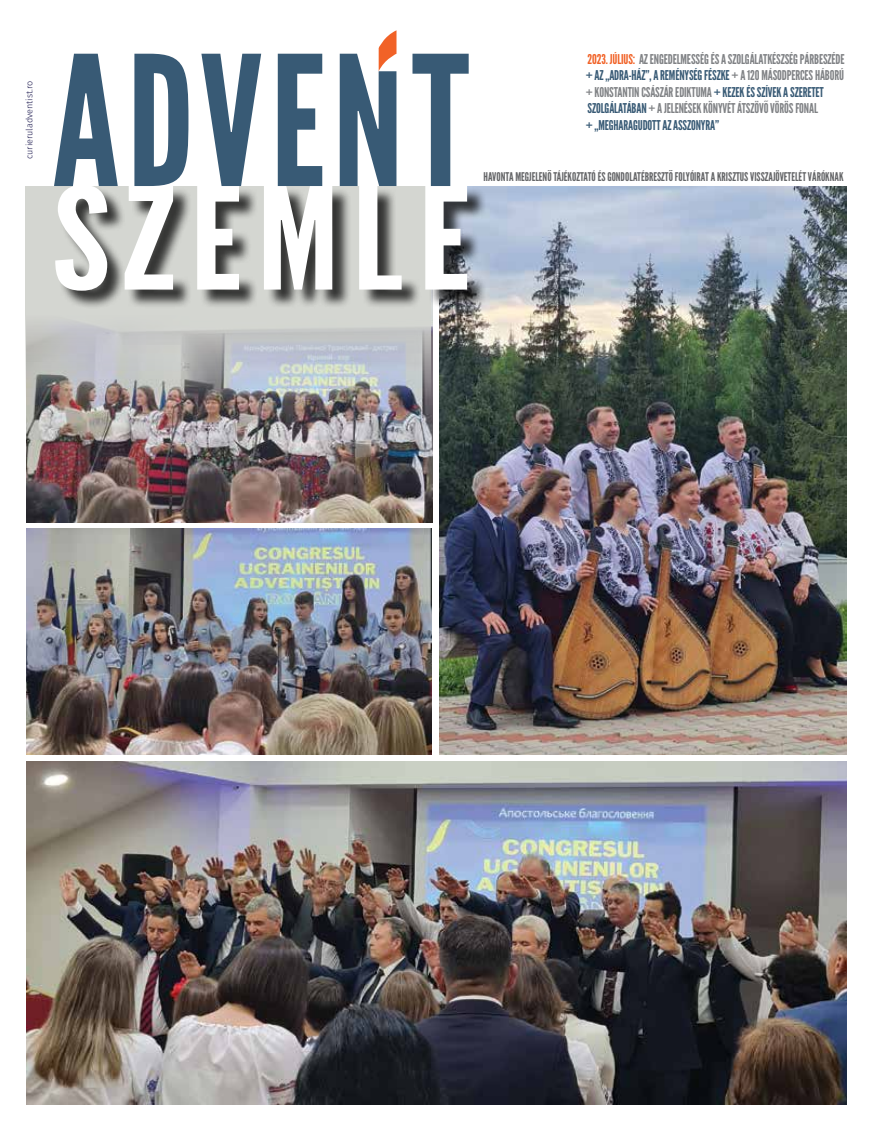
<style>
.page{position:relative;width:872px;height:1127px;background:#fff}
.page>*{position:absolute;margin:0;border:0;box-sizing:border-box;transform-origin:0 0}
.t1{font:13.5px/16.5px "League Gothic";letter-spacing:-.01em;color:#808285}
.t2{font:12px "League Gothic";color:#636466}
.t3{font:300 9px "Fira Sans";color:#1a174d}
.s1{color:#f16227}
.s2{color:#385a75}
</style>
<div class="page">
<img style="left:27px;top:529px;width:405px;height:226px">
<img style="left:27px;top:761px;width:819px;height:343px">
<img style="left:439px;top:186px;width:407px;height:569px">
<img style="left:26px;top:186px;width:405px;height:336px">
<div style="left:57px;top:187px;width:429px;height:123px;background:#000;opacity:.75"></div>
<svg style="left:55px;top:186px;width:412px;height:105px"></svg>
<svg style="left:54px;top:54px;width:414px;height:132px"></svg>
<svg style="left:379px;top:30px;width:17px;height:41px"></svg>
<div style="left:481px;top:167px;width:368px;height:20px;background:#fff"></div>
<p class="t3" style="left:23px;top:159px;width:80px;rotate:-90deg">curieruladventist.ro</p>
<p class="t1" style="left:585px;top:51px;width:260px"><span class="s1">2023. JÚLIUS:</span> AZ ENGEDELMESSÉG ÉS A SZOLGÁLATKÉSZSÉG PÁRBESZÉDE <span class="s2">+ AZ„ADRA-HÁZ”, A REMÉNYSÉG FÉSZKE</span> + A 120 MÁSODPERCES HÁBORÚ + KONSTANTIN CSÁSZÁR EDIKTUMA <span class="s2">+ KEZEK ÉS SZÍVEK A SZERETET SZOLGÁLATÁBAN</span> + A JELENÉSEK KÖNYVÉT ÁTSZÖVŐ VÖRÖS FONAL<br><span class="s2">+ „MEGHARAGUDOTT AZ ASSZONYRA”</span></p>
<p class="t2" style="left:483px;top:170px;width:361px">HAVONTA MEGJELENŐ TÁJÉKOZTATÓ ÉS GONDOLATÉBRESZTŐ FOLYÓIRAT A KRISZTUS VISSZAJÖVETELÉT VÁRÓKNAK</p>
</div>
